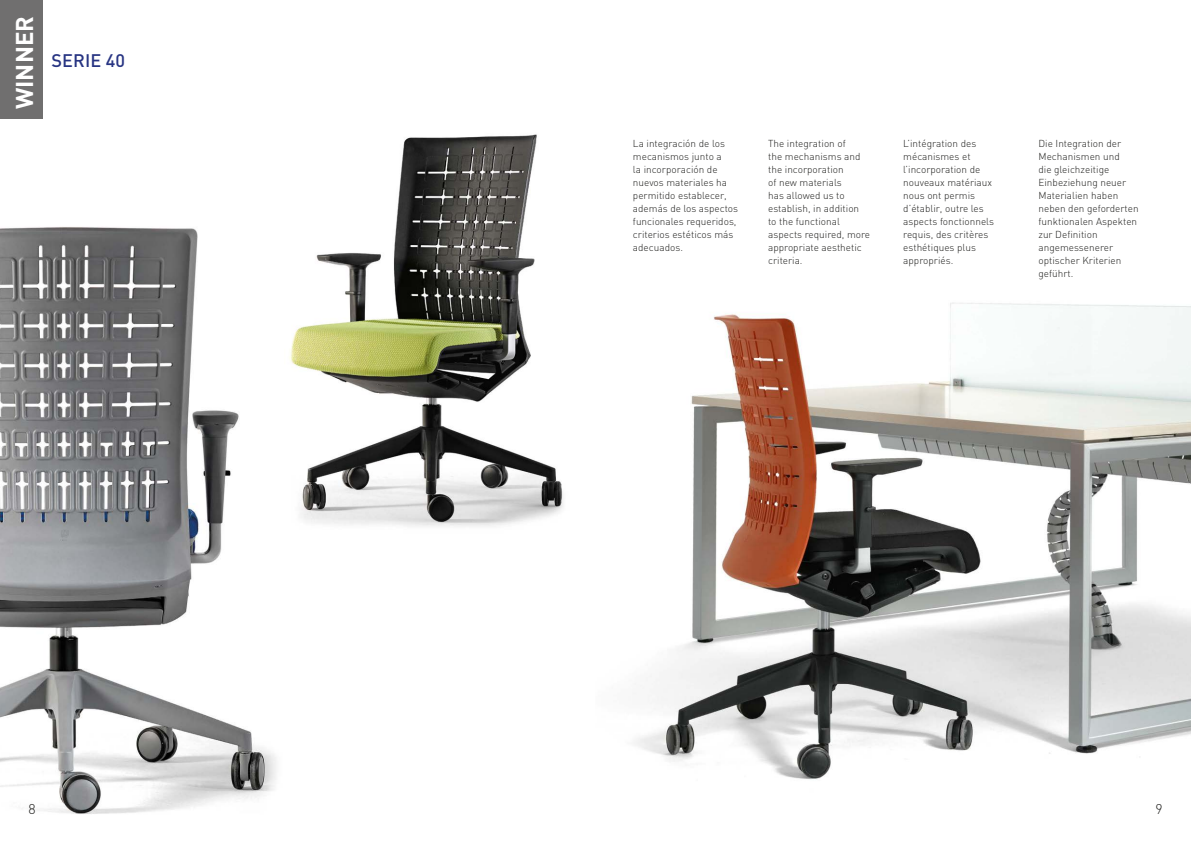
<style>
.page{position:relative;width:1191px;height:842px;background:#fff}
.page>*{position:absolute;margin:0;border:0;box-sizing:border-box;transform-origin:0 0}
.t1{font:700 24px "DIN";color:#fff}
.t2{font:500 18px "DIN";letter-spacing:.005em;color:#283583}
.t3{font:300 14px "DIN";color:#1d1d1b}
.t4{font:300 10px/13px "DIN";letter-spacing:.005em;color:#1d1d1b}
</style>
<div class="page">
<div style="left:0;top:0;width:42px;height:119px;background:#706f6f"></div>
<img style="left:634px;top:302px;width:557px;height:478px">
<img style="left:0;top:227px;width:276px;height:587px">
<img style="left:289px;top:134px;width:274px;height:392px">
<h1 class="t1" style="left:9px;top:109px;width:94px;rotate:-90deg">WINNER</h1>
<h2 class="t2" style="left:52px;top:49px;width:75px">SERIE 40</h2>
<h3 class="t3" style="left:28px;top:800px;width:9px">8</h3>
<p class="t4" style="left:633px;top:137px;width:107px">La integración de los mecanismos junto a<br>la incorporación de nuevos materiales ha permitido establecer, además de los aspectos funcionales requeridos, criterios estéticos más adecuados.</p>
<p class="t4" style="left:768px;top:137px;width:104px">The integration of<br>the mechanisms and the incorporation<br>of new materials<br>has allowed us to establish, in addition to the functional aspects required, more appropriate aesthetic criteria.</p>
<p class="t4" style="left:903px;top:137px;width:92px">L’intégration des mécanismes et l’incorporation de nouveaux matériaux nous ont permis d’établir, outre les aspects fonctionnels requis, des critères esthétiques plus appropriés.</p>
<p class="t4" style="left:1038px;top:137px;width:102px">Die Integration der<br>Mechanismen und<br>die gleichzeitige<br>Einbeziehung neuer<br>Materialien haben neben den geforderten funktionalen Aspekten zur Definition angemessenerer optischer Kriterien geführt.</p>
<h3 class="t3" style="left:1155px;top:800px;width:9px">9</h3>
</div>
